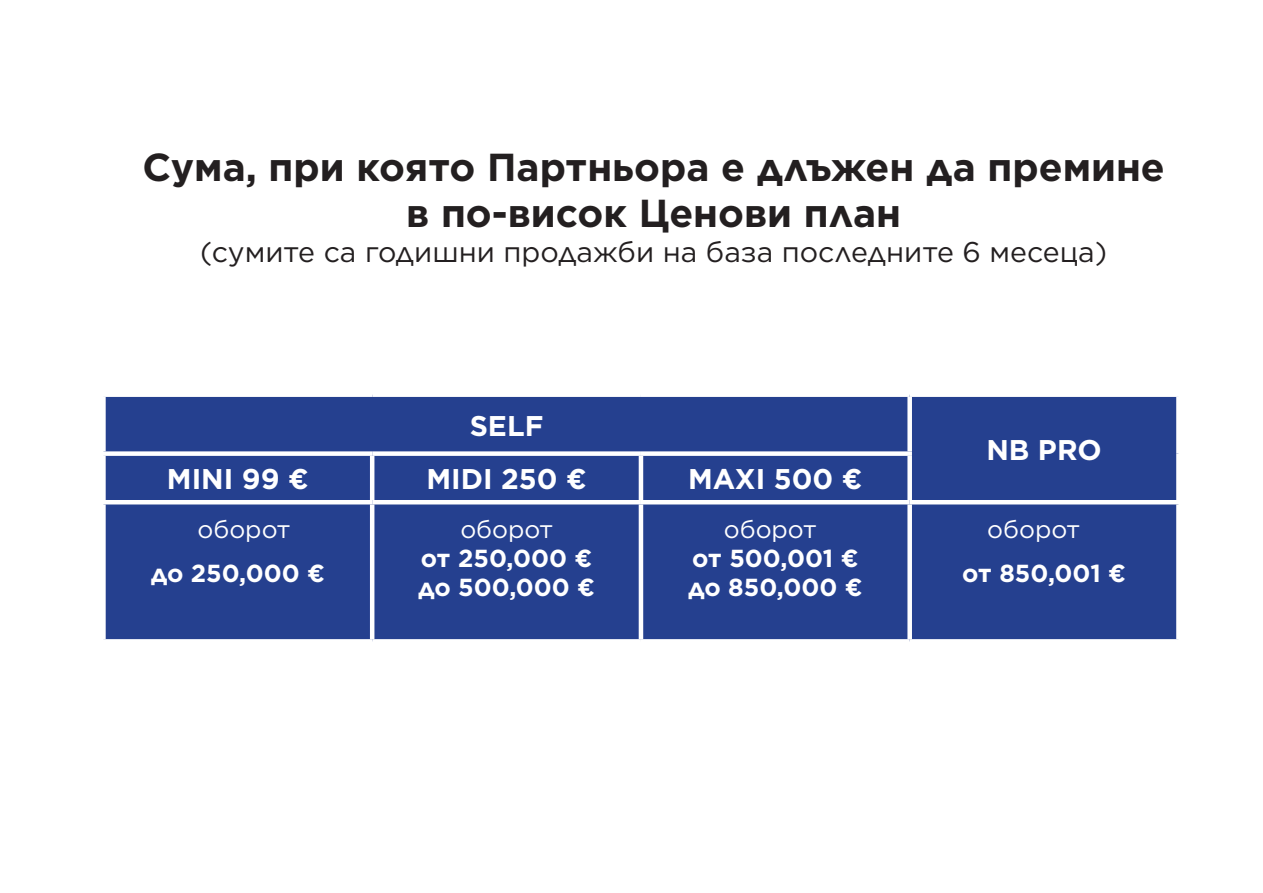
<style>
.page{position:relative;width:1263px;height:893px;background:#fff}
.page>*{position:absolute;margin:0;border:0;box-sizing:border-box;transform-origin:0 0}
.t1{font:700 39px/46.8px "Gotham";color:#231f20;text-align:center}
.t2{font:28.5px "Gotham";color:#231f20}
.t3{font:700 28.5px "Gotham";color:#fff}
.t4{font:700 24.6px/29.5px "Gotham";color:#fff}
.t5{font:24.6px "Gotham";color:#fff}
</style>
<div class="page">
<div style="left:106px;top:397px;width:1070px;height:242px;background:#25408f"></div>
<div style="left:907px;top:397px;width:5px;height:54px;background:#fff"></div>
<div style="left:101px;top:451px;width:271px;height:5px;background:#fff"></div>
<div style="left:372px;top:451px;width:269px;height:5px;background:#fff"></div>
<hr style="left:370px;top:456px;width:4px;height:44px;background:#fff">
<div style="left:641px;top:451px;width:271px;height:5px;background:#fff"></div>
<hr style="left:639px;top:456px;width:4px;height:44px;background:#fff">
<div style="left:907px;top:456px;width:5px;height:44px;background:#fff"></div>
<hr style="left:101px;top:500px;width:271px;height:4px;background:#fff">
<hr style="left:372px;top:500px;width:269px;height:4px;background:#fff">
<hr style="left:370px;top:504px;width:4px;height:135px;background:#fff">
<hr style="left:641px;top:500px;width:269px;height:4px;background:#fff">
<hr style="left:639px;top:504px;width:4px;height:135px;background:#fff">
<hr style="left:910px;top:500px;width:271px;height:4px;background:#fff">
<div style="left:907px;top:504px;width:5px;height:135px;background:#fff"></div>
<p class="t1" style="left:142px;top:143px;width:1024px">Сума, при която Партньора е длъжен да премине в по-висок Ценови план</p>
<p class="t2" style="left:200px;top:233px;width:908px">(сумите са годишни продажби на база последните 6 месеца)</p>
<p class="t3" style="left:470px;top:407px;width:75px">SELF</p>
<p class="t3" style="left:167px;top:460px;width:143px">MINI 99 €</p>
<p class="t3" style="left:426px;top:460px;width:162px">MIDI 250 €</p>
<p class="t3" style="left:688px;top:460px;width:176px">MAXI 500 €</p>
<p class="t3" style="left:986px;top:431px;width:117px">NB PRO</p>
<p class="t5" style="left:198px;top:514px;width:94px">оборот</p>
<p class="t5" style="left:460px;top:514px;width:94px">оборот</p>
<p class="t5" style="left:724px;top:514px;width:94px">оборот</p>
<p class="t5" style="left:987px;top:514px;width:94px">оборот</p>
<p class="t4" style="left:151px;top:558px;width:176px">до 250,000 €</p>
<p class="t4" style="left:418px;top:543px;width:178px">от 250,000 € до 500,000 €</p>
<p class="t4" style="left:688px;top:543px;width:176px">от 500,001 € до 850,000 €</p>
<p class="t4" style="left:962px;top:558px;width:165px">от 850,001 €</p>
</div>
